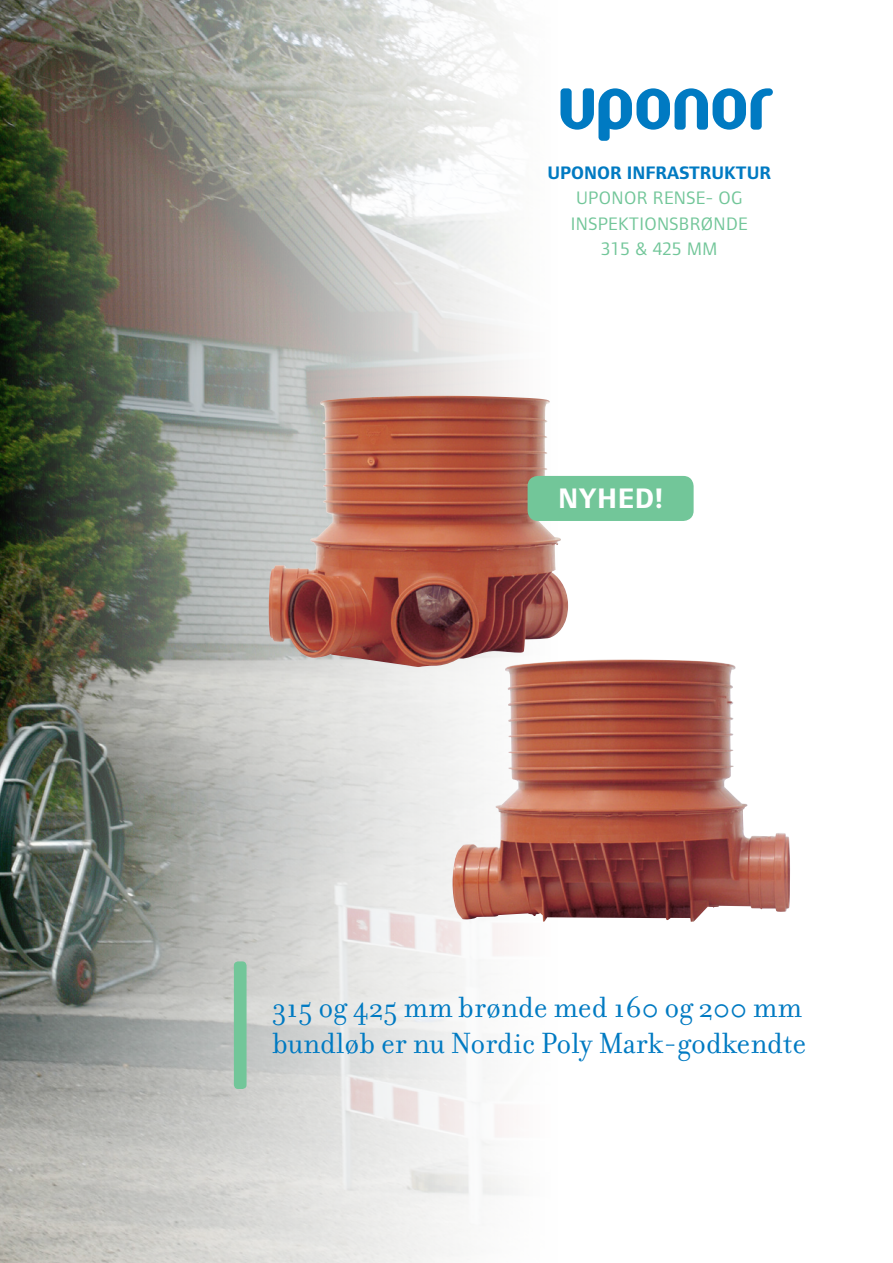
<style>
.page{position:relative;width:893px;height:1263px;background:#fff}
.page>*{position:absolute;margin:0;border:0;box-sizing:border-box;transform-origin:0 0}
.Headline_page_1{font:31.5px/36px "Filosofia OT";color:#007ac2}
.t1{font:29.25px "Foundry Form Sans Bold OSF";letter-spacing:.02em;color:#fff}
.Infastructure_page_1{font:18.75px/25.5px "Foundry Form Sans";letter-spacing:.02em;color:#72c699}
.Infastructure_page_1-2{font:18.75px "Foundry Form Sans Bold OSF";color:#007ac2}
</style>
<div class="page">
<img style="left:0;top:0;width:509px;height:1263px">
<svg style="left:560px;top:88px;width:213px;height:53px"></svg>
<div style="left:234px;top:961px;width:13px;height:128px;background:#72c699;border-radius:4px"></div>
<img style="left:269px;top:396px;width:299px;height:271px">
<img style="left:452px;top:665px;width:338px;height:257px">
<div style="left:528px;top:476px;width:166px;height:45px;background:#72c699;border-radius:10px"></div>
<p class="Infastructure_page_1-2" style="left:547px;top:162px;width:225px">UPONOR INFRASTRUKTUR</p>
<p class="Infastructure_page_1" style="left:571px;top:185px;width:179px">UPONOR RENSE- OG<br>INSPEKTIONSBRØNDE</p>
<p class="Infastructure_page_1" style="left:601px;top:236px;width:118px">315 &amp; 425 MM</p>
<p class="t1" style="left:558px;top:482px;width:107px">NYHED!</p>
<p class="Headline_page_1" style="left:272px;top:990px;width:536px">315 og 425 mm brønde med 160 og 200 mm bundløb er nu Nordic Poly Mark-godkendte</p>
</div>
